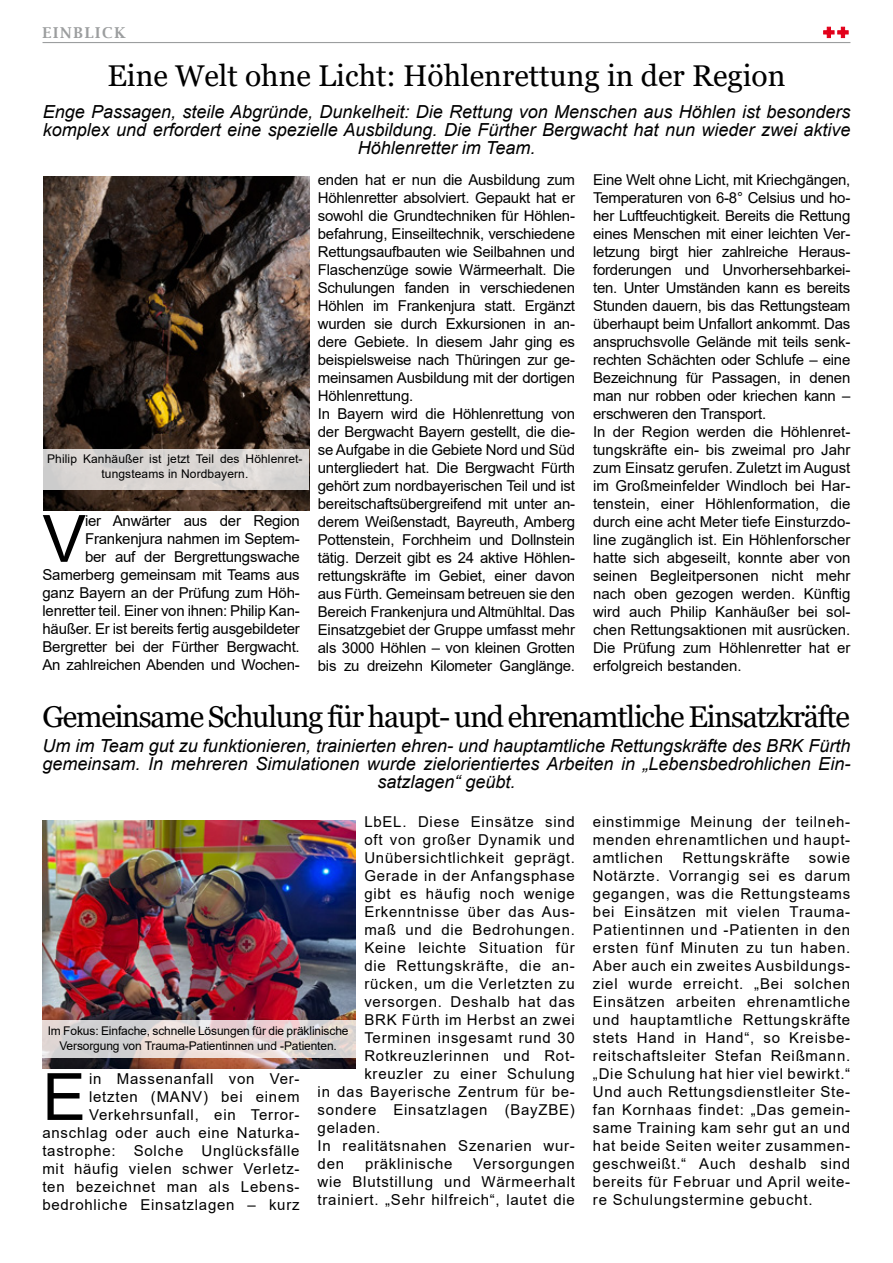
<style>
.page{position:relative;width:893px;height:1263px;background:#fff}
.page>*{position:absolute;margin:0;border:0;box-sizing:border-box;transform-origin:0 0}
.t1{font:65.25px "Arial";color:#000}
.t2{font:30px "Georgia";letter-spacing:-.04em;color:#000}
.t3{font:30px "Georgia";color:#000}
.t4{font:italic 18px/18px "Arial";color:#000;text-align:center}
.t5{font:15px/18px "Arial";letter-spacing:-.015em;color:#000;text-align:justify}
.t6{font:15px/18px "Arial";letter-spacing:.05em;color:#000;text-align:right}
.t7{font:600 15px "Lucida Bright";letter-spacing:.11em;color:#9c9e9f}
.t8{font:12px/15px "Arial";letter-spacing:-.01em;color:#000;text-align:center}
.t9{font:12px/15px "Arial";letter-spacing:.01em;color:#000;text-align:center}
</style>
<div class="page">
<hr style="left:43px;top:42px;width:807px;height:1px;background:#9c9e9f">
<svg style="left:823px;top:27px;width:25px;height:11px"></svg>
<img style="left:43px;top:821px;width:313px;height:247px">
<svg style="left:42px;top:1020px;width:314px;height:38px;background:#e1d7d6"></svg>
<img style="left:44px;top:176px;width:265px;height:334px">
<div style="left:43px;top:449px;width:266px;height:41px;background:linear-gradient(to right,#d5d2d0,#dcd8d6)"></div>
<p class="t7" style="left:43px;top:24px;width:85px">EINBLICK</p>
<h2 class="t3" style="left:107px;top:58px;width:680px">Eine Welt ohne Licht: Höhlenrettung in der Region</h2>
<p class="t4" style="left:43px;top:103px;width:809px">Enge Passagen, steile Abgründe, Dunkelheit: Die Rettung von Menschen aus Höhlen ist besonders komplex und erfordert eine spezielle Ausbildung. Die Fürther Bergwacht hat nun wieder zwei aktive<br>Höhlenretter im Team.</p>
<p class="t9" style="left:47px;top:451px;width:257px">Philip Kanhäußer ist jetzt Teil des Höhlenret&shy;tungsteams in Nordbayern.</p>
<p class="t5" style="left:43px;top:511px;width:259px;text-align:right">ier Anwärter aus der Region Frankenjura nahmen im Septem-<br>ber auf der Bergrettungswache Samerberg gemeinsam mit Teams aus ganz Bayern an der Prüfung zum Höh&shy;lenretter teil. Einer von ihnen: Philip Kan&shy;häußer. Er ist bereits fertig ausgebildeter Bergretter bei der Fürther Bergwacht.<br>An zahlreichen Abenden und Wochen-</p>
<h1 class="t1" style="left:43px;top:494px;width:45px">V</h1>
<p class="t5" style="left:318px;top:171px;width:259px;text-align:left">enden hat er nun die Ausbildung zum Höhlenretter absolviert. Gepaukt hat er sowohl die Grundtechniken für Höhlen&shy;befahrung, Einseiltechnik, verschiedene Rettungsaufbauten wie Seilbahnen und Flaschenzüge sowie Wärmeerhalt. Die Schulungen fanden in verschiedenen Höhlen im Frankenjura statt. Ergänzt wurden sie durch Exkursionen in an&shy;dere Gebiete. In diesem Jahr ging es beispielsweise nach Thüringen zur ge&shy;meinsamen Ausbildung mit der dortigen Höhlenrettung.<br>In Bayern wird die Höhlenrettung von der Bergwacht Bayern gestellt, die die&shy;se Aufgabe in die Gebiete Nord und Süd untergliedert hat. Die Bergwacht Fürth gehört zum nordbayerischen Teil und ist bereitschaftsübergreifend mit unter an&shy;derem Weißenstadt, Bayreuth, Amberg Pottenstein, Forchheim und Dollnstein tätig. Derzeit gibt es 24 aktive Höhlen&shy;rettungskräfte im Gebiet, einer davon aus Fürth. Gemeinsam betreuen sie den Bereich Frankenjura und Altmühltal. Das Einsatzgebiet der Gruppe umfasst mehr als 3000 Höhlen – von kleinen Grotten bis zu dreizehn Kilometer Ganglänge.</p>
<p class="t5" style="left:593px;top:171px;width:259px;text-align:left">Eine Welt ohne Licht, mit Kriechgängen, Temperaturen von 6-8° Celsius und ho&shy;her Luftfeuchtigkeit. Bereits die Rettung eines Menschen mit einer leichten Ver&shy;letzung birgt hier zahlreiche Heraus&shy;forderungen und Unvorhersehbarkei&shy;ten. Unter Umständen kann es bereits Stunden dauern, bis das Rettungsteam überhaupt beim Unfallort ankommt. Das anspruchsvolle Gelände mit teils senk&shy;rechten Schächten oder Schlufe – eine Bezeichnung für Passagen, in denen man nur robben oder kriechen kann – erschweren den Transport.<br>In der Region werden die Höhlenret&shy;tungskräfte ein- bis zweimal pro Jahr zum Einsatz gerufen. Zuletzt im August im Großmeinfelder Windloch bei Har&shy;tenstein, einer Höhlenformation, die durch eine acht Meter tiefe Einsturzdo&shy;line zugänglich ist. Ein Höhlenforscher hatte sich abgeseilt, konnte aber von seinen Begleitpersonen nicht mehr nach oben gezogen werden. Künftig wird auch Philip Kanhäußer bei sol&shy;chen Rettungsaktionen mit ausrücken.<br>Die Prüfung zum Höhlenretter hat er erfolgreich bestanden.</p>
<h2 class="t2" style="left:42px;top:698px;width:809px">Gemeinsame Schulung für haupt- und ehrenamtliche Einsatzkräfte</h2>
<p class="t4" style="left:43px;top:737px;width:809px">Um im Team gut zu funktionieren, trainierten ehren- und hauptamtliche Rettungskräfte des BRK Fürth gemeinsam. In mehreren Simulationen wurde zielorientiertes Arbeiten in „Lebensbedrohlichen Ein&shy;satzlagen“ geübt.</p>
<p class="t6" style="left:364px;top:813px;width:212px">LbEL. Diese Einsätze sind</p>
<p class="t6" style="left:364px;top:831px;width:212px">oft von großer Dynamik und</p>
<p class="t6" style="left:364px;top:849px;width:212px">Unübersichtlichkeit geprägt.</p>
<p class="t6" style="left:364px;top:867px;width:212px">Gerade in der Anfangsphase</p>
<p class="t6" style="left:364px;top:885px;width:212px">gibt es häufig noch wenige</p>
<p class="t6" style="left:364px;top:903px;width:212px">Erkenntnisse über das Aus-</p>
<p class="t6" style="left:364px;top:921px;width:212px">maß und die Bedrohungen.</p>
<p class="t6" style="left:364px;top:939px;width:212px">Keine leichte Situation für</p>
<p class="t6" style="left:364px;top:957px;width:212px">die Rettungskräfte, die an-</p>
<p class="t6" style="left:364px;top:975px;width:212px">rücken, um die Verletzten zu</p>
<p class="t6" style="left:364px;top:993px;width:212px">versorgen. Deshalb hat das</p>
<p class="t6" style="left:364px;top:1011px;width:212px">BRK Fürth im Herbst an zwei</p>
<p class="t6" style="left:364px;top:1029px;width:212px">Terminen insgesamt rund 30</p>
<p class="t6" style="left:364px;top:1047px;width:212px">Rotkreuzlerinnen und Rot-</p>
<p class="t6" style="left:364px;top:1065px;width:212px">kreuzler zu einer Schulung</p>
<p class="t6" style="left:318px;top:1083px;width:259px">in das Bayerische Zentrum für be-</p>
<p class="t6" style="left:318px;top:1101px;width:259px">sondere Einsatzlagen (BayZBE)</p>
<p class="t6" style="left:318px;top:1119px;width:64px">geladen.</p>
<p class="t6" style="left:318px;top:1137px;width:259px">In realitätsnahen Szenarien wur-</p>
<p class="t5" style="left:318px;top:1155px;width:28px">den</p>
<p class="t6" style="left:365px;top:1155px;width:89px">präklinische</p>
<p class="t8" style="left:48px;top:1023px;width:302px">Im Fokus: Einfache, schnelle Lösungen für die präklinische<br>Versorgung von Trauma-Patientinnen und -Patienten.</p>
<p class="t6" style="left:42px;top:1069px;width:259px">in Massenanfall von Ver&shy;letzten (MANV) bei einem<br>Verkehrsunfall, ein Terror&shy;anschlag oder auch eine Naturka&shy;tastrophe: Solche Unglücksfälle mit häufig vielen schwer Verletz&shy;ten bezeichnet man als Lebens&shy;bedrohliche Einsatzlagen – kurz</p>
<h1 class="t1" style="left:42px;top:1052px;width:45px">E</h1>
<p class="t5" style="left:318px;top:1155px;width:259px;text-indent:156px">Versorgungen wie Blutstillung und Wärmeerhalt trainiert. „Sehr hilfreich“, lautet die</p>
<p class="t5" style="left:593px;top:813px;width:259px">einstimmige Meinung der teilneh&shy;menden ehrenamtlichen und haupt&shy;amtlichen</p>
<p class="t6" style="left:682px;top:849px;width:109px">Rettungskräfte</p>
<p class="t5" style="left:593px;top:849px;width:259px;text-indent:216px">sowie Notärzte. Vorrangig sei es darum gegangen, was die Rettungsteams bei Einsätzen mit vielen Trauma-Patientinnen und -Patienten in den ersten fünf Minuten zu tun haben.<br>Aber auch ein zweites Ausbildungs&shy;ziel wurde erreicht. „Bei solchen Einsätzen arbeiten ehrenamtliche und hauptamtliche Rettungskräfte stets Hand in Hand“, so Kreisbe&shy;reitschaftsleiter Stefan Reißmann. „Die Schulung hat hier viel bewirkt.“ Und auch Rettungsdienstleiter Ste&shy;fan Kornhaas findet: „Das gemein&shy;same Training kam sehr gut an und hat beide Seiten weiter zusammen&shy;geschweißt.“ Auch deshalb sind bereits für Februar und April weite&shy;re Schulungstermine gebucht.</p>
</div>
